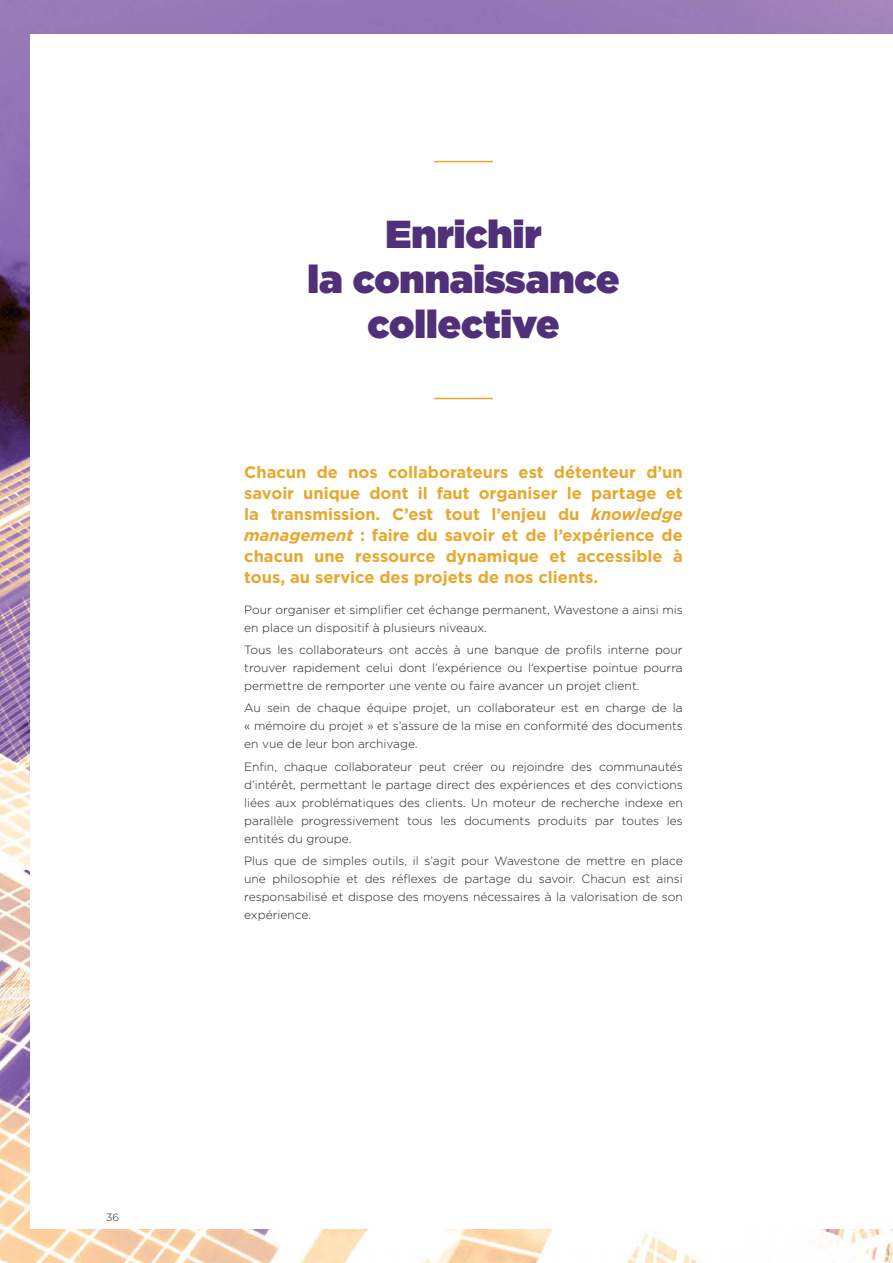
<style>
.page{position:relative;width:893px;height:1263px;background:#fff}
.page>*{position:absolute;margin:0;border:0;box-sizing:border-box;transform-origin:0 0}
.t1{font:900 39px/45px "Gotham";color:#503078;text-align:center}
.Texte_courant{font:700 16.5px/21px "Gotham";color:#e6a82e;text-align:justify}
.Texte_courant-2{font:300 12px/18px "Gotham";color:#231f20;text-align:justify}
.t2{font:300 10.5px "Gotham";color:#231f20}
.s1{font-style:italic}
</style>
<div class="page">
<img style="left:0;top:0;width:893px;height:1263px">
<div style="left:31px;top:34px;width:862px;height:1195px;background:#fff"></div>
<hr style="left:434px;top:161px;width:59px;height:1px;background:#e6a82e">
<hr style="left:434px;top:398px;width:59px;height:1px;background:#e6a82e">
<p class="t2" style="left:106px;top:1210px;width:15px">36</p>
<h1 class="t1" style="left:308px;top:211px;width:313px">Enrichir<br>la connaissance collective</h1>
<p class="Texte_courant" style="left:244px;top:462px;width:440px">Chacun de nos collaborateurs est détenteur d’un savoir unique dont il faut organiser le partage et la transmission. C’est tout l’enjeu du <span class="s1">knowledge management</span> : faire du savoir et de l’expérience de chacun une ressource dynamique et accessible à tous, au service des projets de nos clients.</p>
<p class="Texte_courant-2" style="left:244px;top:600px;width:440px">Pour organiser et simplifier cet échange permanent, Wavestone a ainsi mis en place un dispositif à plusieurs niveaux.</p>
<p class="Texte_courant-2" style="left:244px;top:640px;width:440px">Tous les collaborateurs ont accès à une banque de profils interne pour trouver rapidement celui dont l’expérience ou l’expertise pointue pourra permettre de remporter une vente ou faire avancer un projet client.</p>
<p class="Texte_courant-2" style="left:244px;top:699px;width:440px">Au sein de chaque équipe projet, un collaborateur est en charge de la « mémoire du projet » et s’assure de la mise en conformité des documents en vue de leur bon archivage.</p>
<p class="Texte_courant-2" style="left:244px;top:757px;width:440px">Enfin, chaque collaborateur peut créer ou rejoindre des communautés d’intérêt, permettant le partage direct des expériences et des convictions liées aux problématiques des clients. Un moteur de recherche indexe en parallèle progressivement tous les documents produits par toutes les entités du groupe.</p>
<p class="Texte_courant-2" style="left:244px;top:851px;width:440px">Plus que de simples outils, il s’agit pour Wavestone de mettre en place une philosophie et des réflexes de partage du savoir. Chacun est ainsi responsabilisé et dispose des moyens nécessaires à la valorisation de son expérience.</p>
</div>
